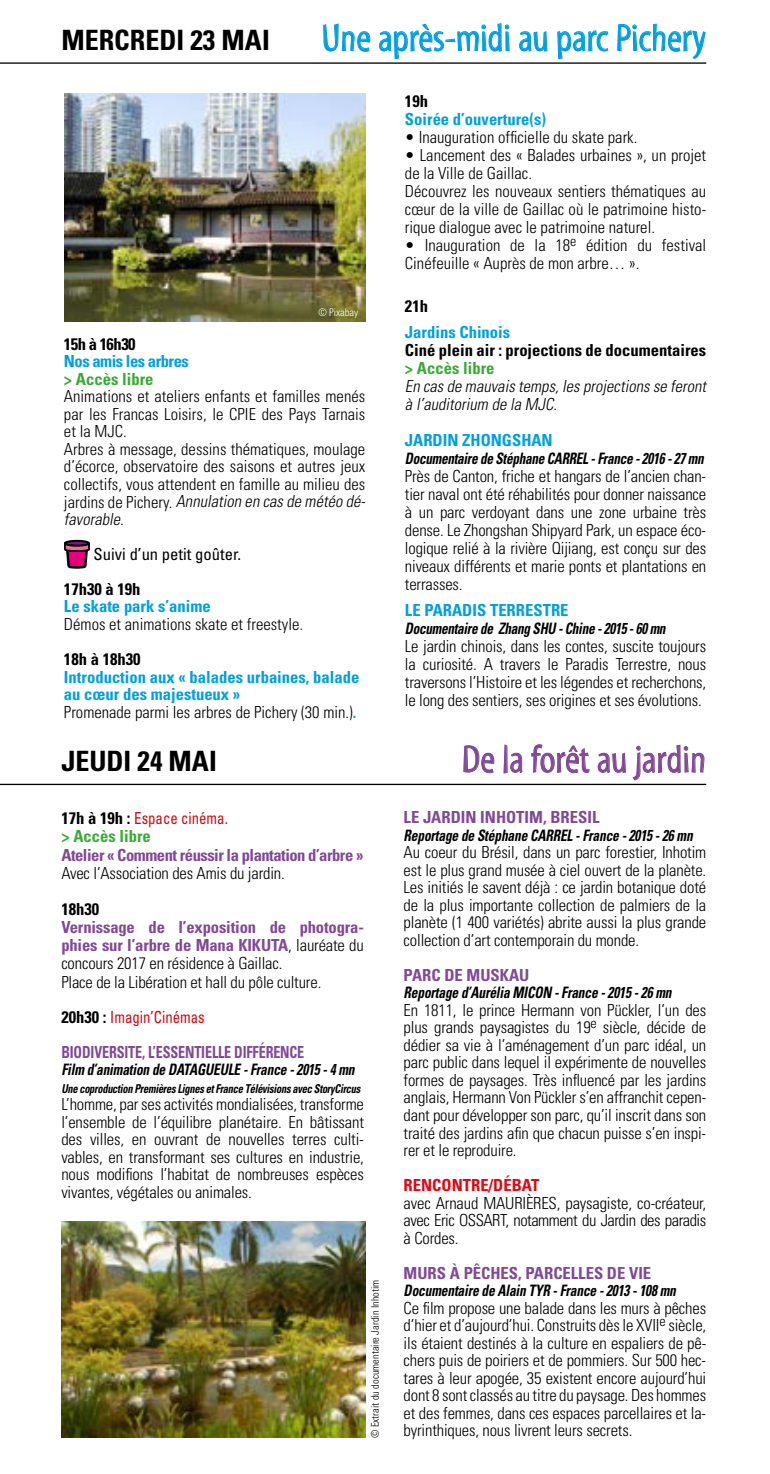
<style>
.page{position:relative;width:770px;height:1474px;background:#fff}
.page>*{position:absolute;margin:0;border:0;box-sizing:border-box;transform-origin:0 0}
.t1{font:38.5px "Myriad Tilt";color:#009fe3}
.t2{font:38.5px "Myriad Tilt";color:#814997}
.t3{font:700 condensed 28px "Univers";color:#000}
.t4{font:300 condensed 16.62px/17.5px "Univers";color:#000;text-align:justify}
.t5{font:700 condensed 16.62px/17.5px "Univers";color:#009fe3}
.t6{font:700 condensed 16.62px "Univers";color:#000}
.t7{font:italic 300 condensed 16.62px/18px "Univers";color:#000}
.t8{font:700 condensed 16.62px "Univers";letter-spacing:-.01em;color:#814997}
.t9{font:700 condensed 16.62px/35px "Univers";letter-spacing:-.01em;color:#814997;scale:.85 1}
.t10{font:700 condensed 16.62px "Univers";letter-spacing:-.03em;color:#814997}
.t11{font:condensed 16.62px/18.4px "Univers";color:#d20a11;scale:.89 1}
.t12{font:700 condensed 16.62px "Univers";color:#3aaa35}
.t13{font:condensed 16.62px "Univers";color:#000}
.t14{font:700 condensed 16.62px "Univers";letter-spacing:-.03em;color:#009fe3}
.t15{font:700 condensed 16.62px "Univers";color:#e30613}
.t16{font:700 condensed 16.62px "Univers";letter-spacing:-.03em;color:#000}
.t17{font:italic 700 condensed 15.75px "Univers";letter-spacing:-.01em;color:#000;scale:.85 1}
.t18{font:italic 700 condensed 15.75px "Univers";letter-spacing:-.01em;color:#000;scale:.84 1}
.t19{font:italic 700 condensed 12.25px "Univers";letter-spacing:-.025em;color:#000;scale:.85 1}
.t20{font:300 condensed 10.5px "Univers";color:#000}
.t21{font:300 condensed 10.5px "Univers";color:#fff}
.s1{font-style:italic}
.s2{font-weight:300;color:#000}
.s3{font-weight:700;color:#000}
.s4{font-weight:700;color:#3aaa35}
.s5{font-weight:700;color:#814997}
.s6{color:#000}
.s7{font-weight:400;color:#d20a11}
.s8{font-style:normal}
</style>
<div class="page">
<svg style="left:463px;top:745px;width:32px;height:28px"></svg>
<svg style="left:503px;top:744px;width:20px;height:30px"></svg>
<svg style="left:531px;top:744px;width:59px;height:42px"></svg>
<svg style="left:598px;top:752px;width:28px;height:34px"></svg>
<svg style="left:632px;top:744px;width:73px;height:37px"></svg>
<svg style="left:323px;top:23px;width:48px;height:29px"></svg>
<svg style="left:379px;top:23px;width:131px;height:36px"></svg>
<svg style="left:519px;top:31px;width:29px;height:21px"></svg>
<svg style="left:557px;top:30px;width:52px;height:29px"></svg>
<svg style="left:617px;top:23px;width:89px;height:36px"></svg>
<svg style="left:64px;top:540px;width:26px;height:28px"></svg>
<hr style="left:0;top:783px;width:706px;height:2px;background:#000">
<hr style="left:0;top:62px;width:706px;height:2px;background:#000">
<img style="left:64px;top:94px;width:301px;height:227px">
<img style="left:61px;top:1221px;width:304px;height:216px">
<h2 class="t3" style="left:61px;top:23px;width:210px">MERCREDI 23 MAI</h2>
<h1 class="t1" style="left:322px;top:17px;width:386px">Une après-midi au parc Pichery</h1>
<p class="t21" style="left:318px;top:305px;width:41px">© Pixabay</p>
<p class="t16" style="left:64px;top:334px;width:73px">15h à 16h30</p>
<p class="t14" style="left:64px;top:351px;width:126px">Nos amis les arbres</p>
<p class="t12" style="left:64px;top:369px;width:91px">&gt; Accès libre</p>
<p class="t4" style="left:64px;top:388px;width:306px;text-align:left">Animations et ateliers enfants et familles menés par les Francas Loisirs, le CPIE des Pays Tarnais et la MJC.<br>Arbres à message, dessins thématiques, moulage d’écorce, observatoire des saisons et autres jeux collectifs, vous attendent en famille au milieu des j a r d i n s d e P i c h e ry. <span class="s1">Annulation en casde météo dé&shy;favorable.</span></p>
<p class="t13" style="left:94px;top:543px;width:149px">Suivi d’un petit goûter.</p>
<p class="t6" style="left:64px;top:579px;width:78px">17h30 à 19h</p>
<p class="t5" style="left:64px;top:597px;width:148px">Le skate park s’anime</p>
<p class="t4" style="left:64px;top:615px;width:241px">Démos et animations skate et freestyle.</p>
<p class="t6" style="left:64px;top:649px;width:78px">18h à 18h30</p>
<p class="t5" style="left:64px;top:667px;width:297px">Introduction aux « balades urbaines, balade au cœur des majestueux »<br><span class="s2">Promenade parmi les arbres de Pichery (30 min.)</span>.</p>
<h2 class="t3" style="left:61px;top:744px;width:157px">JEUDI 24 MAI</h2>
<p class="t11" style="left:61px;top:808px;width:189px"><span class="s3">17h à 19h :</span> Espace cinéma. <span class="s4">&gt; Accès libre</span></p>
<p class="t10" style="left:61px;top:844px;width:304px">Atelier « Comment réussir la plantation d’arbre »</p>
<p class="t4" style="left:61px;top:864px;width:225px">Avec l’Association des Amis du jardin.</p>
<p class="t6" style="left:61px;top:899px;width:39px">18h30</p>
<p class="t4" style="left:61px;top:917px;width:304px;line-height:18.4px;text-align:left"><span class="s5">Vernissage de l’exposition de photogra&shy;phies sur l’arbre de Mana KIKUTA</span>, lauréate du concours 2017 en résidence à Gaillac.<br>Place de la Libération et hall du pôle culture.</p>
<p class="t9" style="left:61px;top:999px;width:287px"><span class="s6">20h30 :</span> <span class="s7">Imagin’Cinémas<br></span>BIODIVERSITE, L’ESSENTIELLE DIFFÉRENCE</p>
<p class="t17" style="left:61px;top:1059px;width:347px">Film d’animation de DATAGUEULE - France - 2015 - 4 mn</p>
<p class="t19" style="left:61px;top:1080px;width:353px">Une coproduction Premières Lignes et France Télévisions avec StoryCircus</p>
<p class="t4" style="left:61px;top:1095px;width:304px">L’homme, par ses activités mondialisées, transforme l’ensemble de l’équilibre planétaire. En bâtissant des villes, en ouvrant de nouvelles terres culti&shy;vables, en transformant ses cultures en industrie, nous modifions l’habitat de nombreuses espèces vivantes, végétales ou animales.</p>
<p class="t20" style="left:369px;top:1437px;width:160px;rotate:-90deg">© Extrait du documentaire Jardin Inhotim</p>
<p class="t6" style="left:405px;top:90px;width:25px">19h</p>
<p class="t5" style="left:405px;top:110px;width:143px">Soirée d’ouverture(s)</p>
<p class="t4" style="left:405px;top:128px;width:234px">• Inauguration officielle du skate park.</p>
<p class="t4" style="left:405px;top:146px;width:303px;line-height:18px;text-align:left">• Lancement des « Balades urbaines », un projet de la Ville de Gaillac.<br>Découvrez les nouveaux sentiers thématiques au cœur de la ville de Gaillac où le patrimoine histo&shy;rique dialogue avec le patrimoine naturel.</p>
<p class="t4" style="left:405px;top:236px;width:303px;line-height:18px">• Inauguration de la 18<sup>e</sup> édition du festival<br>Cinéfeuille « Auprès de mon arbre… ».</p>
<p class="t6" style="left:405px;top:296px;width:25px">21h</p>
<p class="t5" style="left:405px;top:323px;width:107px">Jardins Chinois</p>
<p class="t6" style="left:405px;top:340px;width:303px">Ciné plein air : projections de documentaires</p>
<p class="t12" style="left:405px;top:358px;width:91px">&gt; Accès libre</p>
<p class="t7" style="left:405px;top:377px;width:306px">En casde mauvaistemps,lesprojectionsse feront à l’auditorium de la MJC<span class="s8">.</span></p>
<p class="t5" style="left:405px;top:431px;width:149px">JARDIN ZHONGSHAN</p>
<p class="t18" style="left:405px;top:449px;width:357px">Documentaire de Stéphane CARREL - France - 2016 - 27 mn</p>
<p class="t4" style="left:405px;top:467px;width:303px;line-height:18px">Près de Canton, friche et hangars de l’ancien chan&shy;tier naval ont été réhabilités pour donner naissance à un parc verdoyant dans une zone urbaine très dense. Le Zhongshan Shipyard Park, un espace éco&shy;logique relié à la rivière Qijiang, est conçu sur des niveaux différents et marie ponts et plantations en terrasses.</p>
<p class="t5" style="left:405px;top:600px;width:165px">LE PARADIS TERRESTRE</p>
<p class="t18" style="left:405px;top:618px;width:312px">Documentaire de Zhang SHU - Chine - 2015 - 60 mn</p>
<p class="t4" style="left:405px;top:637px;width:303px;line-height:18px">Le jardin chinois, dans les contes, suscite toujours la curiosité. A travers le Paradis Terrestre, nous traversons l’Histoire et les légendes et recherchons, le long des sentiers, ses origines et ses évolutions.</p>
<h1 class="t2" style="left:462px;top:738px;width:246px">De la forêt au jardin</h1>
<p class="t8" style="left:404px;top:807px;width:197px">LE JARDIN INHOTIM, BRESIL</p>
<p class="t17" style="left:404px;top:825px;width:342px">Reportage de Stéphane CARREL - France - 2015 - 26 mn</p>
<p class="t4" style="left:404px;top:843px;width:304px">Au coeur du Brésil, dans un parc forestier, Inhotim est le plus grand musée à ciel ouvert de la planète.<br>Les initiés le savent déjà : ce jardin botanique doté de la plus importante collection de palmiers de la planète (1 400 variétés) abrite aussi la plus grande collection d’art contemporain du monde.</p>
<p class="t8" style="left:404px;top:964px;width:127px">PARC DE MUSKAU</p>
<p class="t17" style="left:404px;top:983px;width:317px">Reportage d’Aurélia MICON - France - 2015 - 26 mn</p>
<p class="t4" style="left:404px;top:1001px;width:304px">En 1811, le prince Hermann von Pückler, l’un des plus grands paysagistes du 19<sup>e</sup> siècle, décide de dédier sa vie à l’aménagement d’un parc idéal, un parc public dans lequel il expérimente de nouvelles formes de paysages. Très influencé par les jardins anglais, Hermann Von Pückler s’en affranchit cepen&shy;dant pour développer son parc, qu’il inscrit dans son traité des jardins afin que chacun puisse s’en inspi&shy;rer et le reproduire.</p>
<p class="t15" style="left:404px;top:1174px;width:137px">RENCONTRE/DÉBAT</p>
<p class="t4" style="left:404px;top:1193px;width:304px">avec Arnaud MAURIÈRES, paysagiste, co-créateur, avec Eric OSSART, notamment du Jardin des paradis à Cordes.</p>
<p class="t8" style="left:404px;top:1262px;width:249px">MURS À PÊCHES, PARCELLES DE VIE</p>
<p class="t17" style="left:404px;top:1280px;width:322px">Documentaire de Alain TYR - France - 2013 - 108 mn</p>
<p class="t4" style="left:404px;top:1298px;width:304px">Ce film propose une balade dans les murs à pêches d’hier et d’aujourd’hui. Construits dès le XVII<sup>e</sup> siècle, ils étaient destinés à la culture en espaliers de pê&shy;chers puis de poiriers et de pommiers. Sur 500 hec&shy;tares à leur apogée, 35 existent encore aujourd’hui dont 8 sont classés au titre du paysage. Des hommes et des femmes, dans ces espaces parcellaires et la&shy;byrinthiques, nous livrent leurs secrets.</p>
</div>
